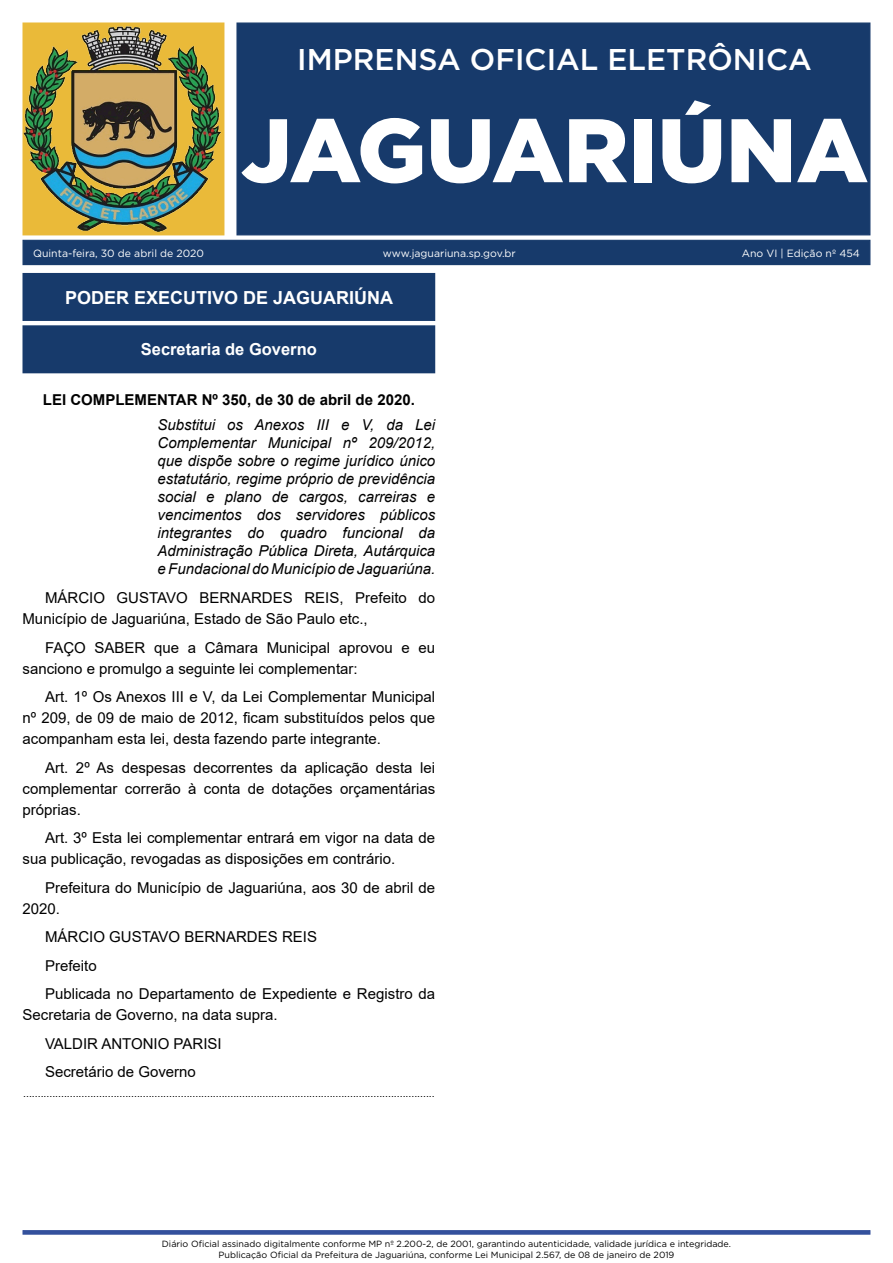
<style>
.page{position:relative;width:893px;height:1263px;background:#fff}
.page>*{position:absolute;margin:0;border:0;box-sizing:border-box;transform-origin:0 0}
.t1{font:900 90px "Gotham";color:#fff}
.t2{font:500 30px "Gotham";color:#fff}
.t3{font:700 18px "Arial";color:#fff}
.t4{font:700 16.5px "Arial";color:#fff}
._2_-_Corpo{font:15px/21px "Arial";color:#000}
._3_-_Ementa{font:italic 15px/18px "Arial";color:#000;text-align:justify}
._1_-_Cabeçalho{font:700 15px "Arial";color:#000}
._4_-_Fim{font:10.5px "Arial";color:#000}
.t5{font:10.5px "Gotham";color:#fff}
.t6{font:9px/10.8px "Gotham";color:#000;text-align:center}
</style>
<div class="page">
<div style="left:22px;top:240px;width:848px;height:25px;background:#173a6b"></div>
<svg style="left:22px;top:1230px;width:848px;height:5px;background:#415ca2"></svg>
<div style="left:236px;top:22px;width:634px;height:213px;background:#173a6b;border:1px solid #173a6b"></div>
<div style="left:23px;top:23px;width:201px;height:212px;background:#eaba39"></div>
<img style="left:24px;top:26px;width:196px;height:206px">
<div style="left:22px;top:22px;width:202px;height:213px;border:1px solid #eaba39"></div>
<div style="left:23px;top:273px;width:412px;height:47px;background:#173a6b"></div>
<div style="left:22px;top:273px;width:413px;height:48px;border:1px solid #173a6b"></div>
<div style="left:23px;top:326px;width:412px;height:47px;background:#173a6b"></div>
<div style="left:22px;top:325px;width:413px;height:48px;border:1px solid #173a6b"></div>
<h2 class="t2" style="left:297px;top:40px;width:516px">IMPRENSA OFICIAL ELETRÔNICA</h2>
<h1 class="t1" style="left:241px;top:88px;width:629px">JAGUARIÚNA</h1>
<p class="t5" style="left:33px;top:246px;width:172px">Quinta-feira, 30 de abril de 2020</p>
<p class="t5" style="left:383px;top:246px;width:134px">www.jaguariuna.sp.gov.br</p>
<p class="t3" style="left:65px;top:284px;width:330px">PODER EXECUTIVO DE JAGUARIÚNA</p>
<p class="t4" style="left:141px;top:338px;width:178px">Secretaria de Governo</p>
<p class="_1_-_Cabeçalho" style="left:43px;top:389px;width:373px">LEI COMPLEMENTAR Nº 350, de 30 de abril de 2020.</p>
<p class="_3_-_Ementa" style="left:158px;top:416px;width:279px">Substitui os Anexos III e V, da Lei Complementar Municipal nº 209/2012, que dispõe sobre o regime jurídico único estatutário, regime próprio de previdência social e plano de cargos, carreiras e vencimentos dos servidores públicos integrantes do quadro funcional da Administração Pública Direta, Autárquica e Fundacional do Município de Jaguariúna.</p>
<p class="_2_-_Corpo" style="left:22px;top:587px;width:414px;text-indent:22px">MÁRCIO GUSTAVO BERNARDES REIS, Prefeito do<br>Município de Jaguariúna, Estado de São Paulo etc.,</p>
<p class="_2_-_Corpo" style="left:22px;top:637px;width:414px;text-indent:22px">FAÇO SABER que a Câmara Municipal aprovou e eu sanciono e promulgo a seguinte lei complementar:</p>
<p class="_2_-_Corpo" style="left:22px;top:686px;width:414px;text-align:justify;text-indent:22px">Art. 1º Os Anexos III e V, da Lei Complementar Municipal nº 209, de 09 de maio de 2012, ficam substituídos pelos que acompanham esta lei, desta fazendo parte integrante.</p>
<p class="_2_-_Corpo" style="left:22px;top:757px;width:414px;text-align:justify;text-indent:22px">Art. 2º As despesas decorrentes da aplicação desta lei complementar correrão à conta de dotações orçamentárias próprias.</p>
<p class="_2_-_Corpo" style="left:22px;top:827px;width:414px;text-indent:22px">Art. 3º Esta lei complementar entrará em vigor na data de sua publicação, revogadas as disposições em contrário.</p>
<p class="_2_-_Corpo" style="left:22px;top:877px;width:414px;text-indent:22px">Prefeitura do Município de Jaguariúna, aos 30 de abril de<br>2020.</p>
<p class="_2_-_Corpo" style="left:45px;top:926px;width:273px">MÁRCIO GUSTAVO BERNARDES REIS</p>
<p class="_2_-_Corpo" style="left:45px;top:955px;width:53px">Prefeito</p>
<p class="_2_-_Corpo" style="left:22px;top:983px;width:414px;text-indent:22px">Publicada no Departamento de Expediente e Registro da<br>Secretaria de Governo, na data supra.</p>
<p class="_2_-_Corpo" style="left:45px;top:1033px;width:178px">VALDIR ANTONIO PARISI</p>
<p class="_2_-_Corpo" style="left:45px;top:1061px;width:152px">Secretário de Governo</p>
<p class="_4_-_Fim" style="left:23px;top:1086px;width:413px">.............................................................................................................................................</p>
<p class="t5" style="left:742px;top:246px;width:120px">Ano VI | Edição nº 454</p>
<p class="t6" style="left:162px;top:1238px;width:571px">Diário Oficial assinado digitalmente conforme MP nº 2.200-2, de 2001, garantindo autenticidade, validade jurídica e integridade.<br>Publicação Oficial da Prefeitura de Jaguariúna, conforme Lei Municipal 2.567, de 08 de janeiro de 2019</p>
</div>
